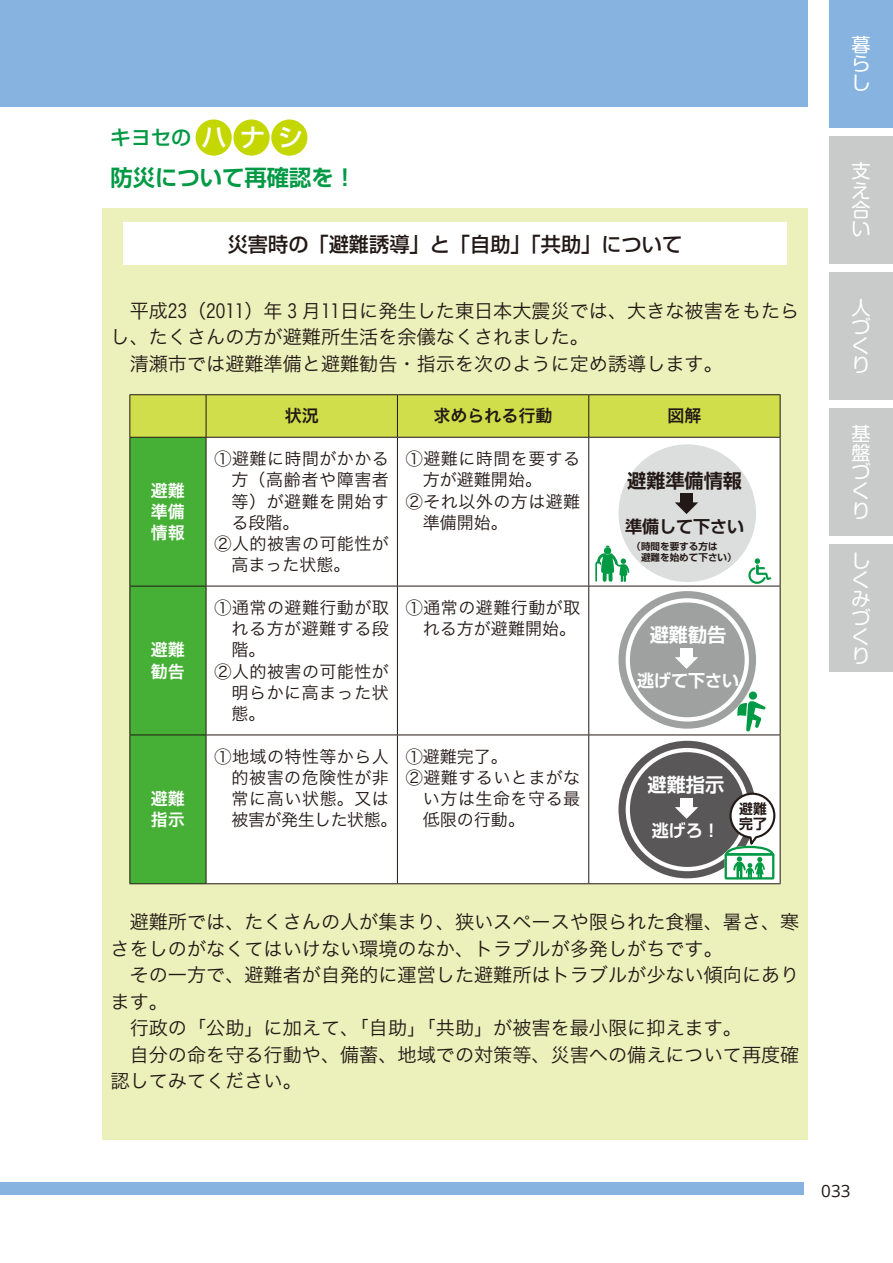
<style>
.page{position:relative;width:893px;height:1263px;background:#fff}
.page>*{position:absolute;margin:0;border:0;box-sizing:border-box;transform-origin:0 0}
.t1{font:700 22.35px "Shin Go Pr 6 De";color:#094}
.t2{font:500 20.25px "Shin Go Pr 6";color:#221815}
.t3{font:500 20.25px "Shin Go Pr 6";color:#094}
.t4{font:19.2px/26.5px "Hira Kaku Pro W3";color:#221815}
.t5{font:19.2px/19.2px "Shin M Go Pr 6";color:#fff}
.t6{font:700 19.2px "Shin Go Pr 6 De";color:#fff}
.t7{font:700 19.2px "Shin Go Pr 6 De";color:#221815}
.t8{font:16.95px/21.3px "Hira Kaku Pro W3";letter-spacing:.03em;color:#221815;text-align:right}
.t9{font:16.95px/21.3px "Hira Kaku Pro W6";color:#fff}
.t10{font:16.95px "Hira Kaku Pro W6";color:#221815}
.t11{font:700 16.95px "Shin Go Pr 6 De";color:#fff}
.t12{font:700 16.95px "Shin Go Pr 6 De";color:#221815}
.t13{font:16.95px "Open Sans";color:#221815}
.t14{font:700 13.8px/14.9px "Shin Go Pr 6 De";color:#221815}
.t15{font:700 9.6px/11.7px "Shin Go Pr 6 De";color:#221815}
.s1{font-size:25.5px;color:#fff}
</style>
<div class="page">
<div style="left:829px;top:0;width:64px;height:128px;background:#86b3e0"></div>
<div style="left:829px;top:136px;width:64px;height:128px;background:#c9caca"></div>
<div style="left:829px;top:272px;width:64px;height:128px;background:#c9caca"></div>
<div style="left:829px;top:408px;width:64px;height:128px;background:#c9caca"></div>
<div style="left:829px;top:544px;width:64px;height:128px;background:#c9caca"></div>
<div style="left:0;top:0;width:808px;height:106px;background:#86b3e0"></div>
<div style="left:196px;top:119px;width:36px;height:37px;background:#c4d700;border-radius:50%"></div>
<div style="left:233px;top:119px;width:37px;height:37px;background:#c4d700;border-radius:50%"></div>
<div style="left:271px;top:119px;width:36px;height:37px;background:#c4d700;border-radius:50%"></div>
<div style="left:102px;top:208px;width:706px;height:932px;background:#ecf1bb"></div>
<div style="left:123px;top:222px;width:664px;height:43px;background:#fff"></div>
<div style="left:0;top:1182px;width:804px;height:13px;background:#86b3e0"></div>
<hr style="left:130px;top:394px;width:76px;height:1px;background:#221815">
<hr style="left:206px;top:394px;width:191px;height:1px;background:#221815">
<hr style="left:397px;top:394px;width:192px;height:1px;background:#221815">
<hr style="left:589px;top:394px;width:191px;height:1px;background:#221815">
<hr style="left:780px;top:395px;width:1px;height:42px;background:#221815">
<hr style="left:780px;top:438px;width:1px;height:148px;background:#221815">
<hr style="left:780px;top:586px;width:1px;height:149px;background:#221815">
<hr style="left:780px;top:735px;width:1px;height:148px;background:#221815">
<svg style="left:130px;top:395px;width:650px;height:489px"></svg>
<p class="t3" style="left:111px;top:121px;width:194px">キヨセの<span class="s1">ハナシ</span></p>
<p class="t1" style="left:111px;top:159px;width:247px">防災について再確認を！</p>
<p class="t2" style="left:228px;top:227px;width:456px">災害時の「避難誘導」と「自助」「共助」について</p>
<p class="t4" style="left:130px;top:296px;width:671px">平成23（2011）年 3 月11日に発生した東日本大震災では、大きな被害をもたら</p>
<p class="t4" style="left:111px;top:322px;width:480px">し、たくさんの方が避難所生活を余儀なくされました。</p>
<p class="t4" style="left:130px;top:349px;width:595px">清瀬市では避難準備と避難勧告・指示を次のように定め誘導します。</p>
<p class="t10" style="left:285px;top:401px;width:36px">状況</p>
<p class="t10" style="left:434px;top:401px;width:121px">求められる行動</p>
<p class="t10" style="left:667px;top:401px;width:36px">図解</p>
<p class="t9" style="left:151px;top:479px;width:36px;text-align:justify">避難準備情報</p>
<p class="t9" style="left:151px;top:639px;width:36px">避難勧告</p>
<p class="t9" style="left:151px;top:787px;width:36px">避難指示</p>
<p class="t8" style="left:215px;top:447px;width:176px">①避難に時間がかかる</p>
<p class="t8" style="left:232px;top:468px;width:159px">方（高齢者や障害者</p>
<p class="t8" style="left:232px;top:489px;width:159px">等）が避難を開始す</p>
<p class="t8" style="left:232px;top:510px;width:70px">る段階。</p>
<p class="t8" style="left:215px;top:532px;width:176px">②人的被害の可能性が</p>
<p class="t8" style="left:232px;top:553px;width:121px">高まった状態。</p>
<p class="t8" style="left:215px;top:596px;width:176px">①通常の避難行動が取</p>
<p class="t8" style="left:232px;top:617px;width:159px">れる方が避難する段</p>
<p class="t8" style="left:232px;top:638px;width:36px">階。</p>
<p class="t8" style="left:215px;top:659px;width:176px">②人的被害の可能性が</p>
<p class="t8" style="left:232px;top:681px;width:159px">明らかに高まった状</p>
<p class="t8" style="left:232px;top:702px;width:36px">態。</p>
<p class="t8" style="left:406px;top:447px;width:176px">①避難に時間を要する</p>
<p class="t8" style="left:423px;top:468px;width:121px">方が避難開始。</p>
<p class="t8" style="left:406px;top:489px;width:176px">②それ以外の方は避難</p>
<p class="t8" style="left:423px;top:510px;width:87px">準備開始。</p>
<p class="t8" style="left:406px;top:596px;width:176px">①通常の避難行動が取れる方が避難開始。</p>
<p class="t8" style="left:232px;top:744px;width:167px;text-align:left;text-indent:-17px">①地域の特性等から人的被害の危険性が非常に高い状態。又は被害が発生した状態。</p>
<p class="t8" style="left:406px;top:744px;width:104px">①避難完了。</p>
<p class="t8" style="left:406px;top:766px;width:176px">②避難するいとまがな</p>
<p class="t8" style="left:423px;top:787px;width:159px">い方は生命を守る最</p>
<p class="t8" style="left:423px;top:808px;width:104px">低限の行動。</p>
<p class="t7" style="left:627px;top:465px;width:116px">避難準備情報</p>
<p class="t12" style="left:625px;top:513px;width:121px">準備して下さい</p>
<p class="t15" style="left:631px;top:540px;width:107px">（時間を要する方は<br>　避難を始めて下さい）</p>
<p class="t6" style="left:650px;top:619px;width:78px">避難勧告</p>
<p class="t11" style="left:637px;top:666px;width:104px">逃げて下さい</p>
<p class="t6" style="left:648px;top:769px;width:78px">避難指示</p>
<p class="t11" style="left:652px;top:816px;width:70px">逃げろ！</p>
<p class="t14" style="left:739px;top:800px;width:29px">避難完了</p>
<p class="t4" style="left:111px;top:907px;width:690px;text-indent:19px">避難所では、たくさんの人が集まり、狭いスペースや限られた食糧、暑さ、寒さをしのがなくてはいけない環境のなか、トラブルが多発しがちです。</p>
<p class="t4" style="left:130px;top:960px;width:671px">その一方で、避難者が自発的に運営した避難所はトラブルが少ない傾向にあり</p>
<p class="t4" style="left:111px;top:987px;width:59px">ます。</p>
<p class="t4" style="left:130px;top:1013px;width:614px">行政の「公助」に加えて、「自助」「共助」が被害を最小限に抑えます。</p>
<p class="t4" style="left:130px;top:1040px;width:671px">自分の命を守る行動や、備蓄、地域での対策等、災害への備えについて再度確</p>
<p class="t4" style="left:111px;top:1066px;width:193px">認してみてください。</p>
<p class="t5" style="left:851px;top:34px;width:20px;text-align:justify">暮らし</p>
<p class="t5" style="left:851px;top:161px;width:20px;text-align:justify">支え合い</p>
<p class="t5" style="left:851px;top:297px;width:20px">人づくり</p>
<p class="t5" style="left:851px;top:423px;width:20px">基盤づくり</p>
<p class="t5" style="left:851px;top:550px;width:20px">しくみづくり</p>
<p class="t13" style="left:821px;top:1179px;width:31px">033</p>
</div>
